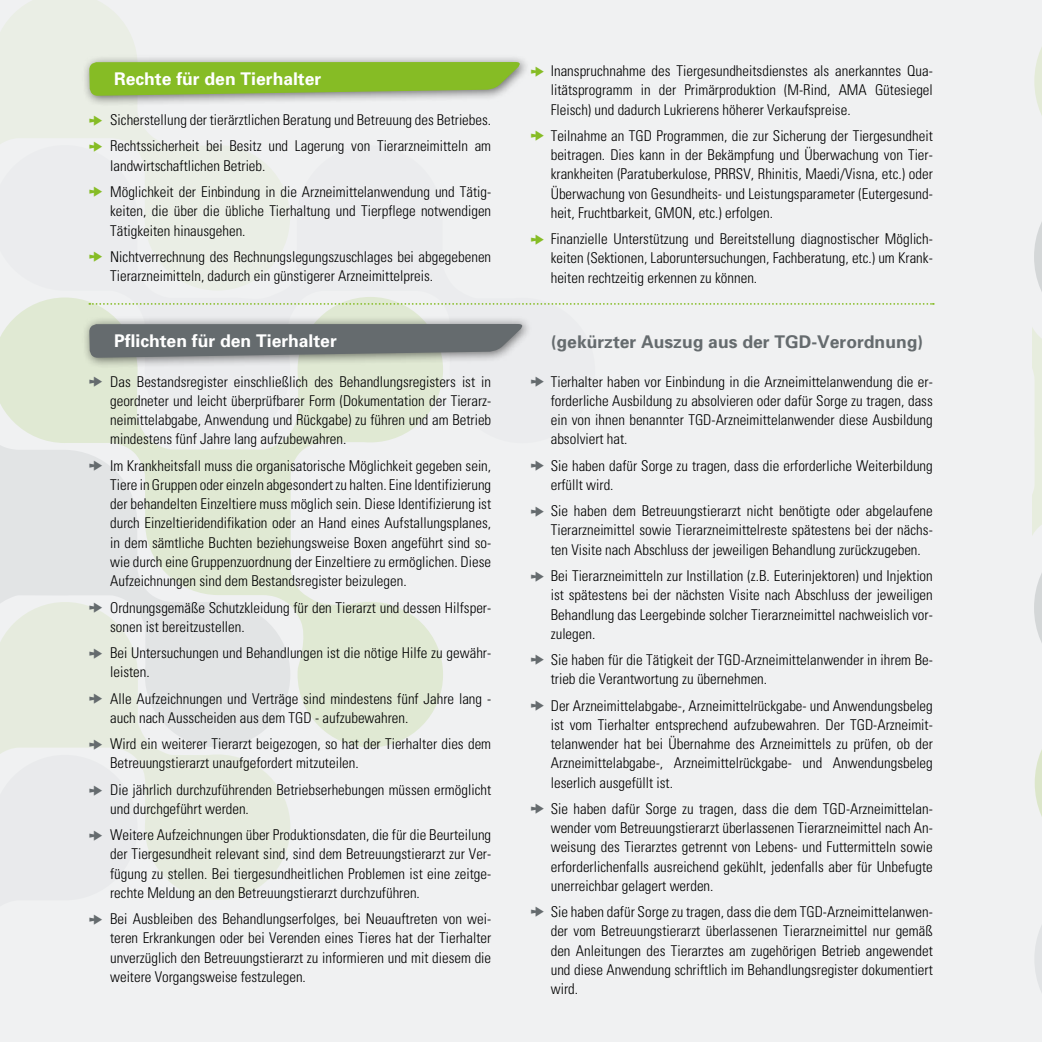
<style>
.page{position:relative;width:1042px;height:1042px;background:#f0f1f2}
.page>*{position:absolute;margin:0;border:0;box-sizing:border-box;transform-origin:0 0}
.t1{font:700 17.5px "Univers";color:#fff}
.t2{font:700 17.5px "Univers";color:#656b6e}
.t3{font:300 condensed 14.88px/19.2px "Univers";color:#000}
.s1{color:#86bc25}
.s2{color:#656b6e}
</style>
<div class="page">
<svg style="left:1034px;top:47px;width:8px;height:68px"></svg>
<svg style="left:1032px;top:222px;width:10px;height:770px"></svg>
<svg style="left:0;top:747px;width:290px;height:153px;fill:#e6ebde"></svg>
<svg style="left:0;top:0;width:153px;height:138px;fill:#eaeee5"></svg>
<svg style="left:0;top:138px;width:290px;height:152px"></svg>
<svg style="left:0;top:297px;width:443px;height:450px"></svg>
<div style="left:81px;top:316px;width:452px;height:53px;background:#000;opacity:.55"></div>
<svg style="left:89px;top:324px;width:437px;height:34px;background:#6f7577"></svg>
<div style="left:81px;top:54px;width:449px;height:53px;background:#000;opacity:.55"></div>
<svg style="left:89px;top:62px;width:434px;height:34px;background:#8cbb39"></svg>
<svg style="left:89px;top:303px;width:845px;height:2px"></svg>
<svg style="left:90px;top:377px;width:12px;height:10px"></svg>
<svg style="left:90px;top:461px;width:12px;height:10px"></svg>
<svg style="left:90px;top:603px;width:12px;height:10px"></svg>
<svg style="left:90px;top:648px;width:12px;height:10px"></svg>
<svg style="left:90px;top:694px;width:12px;height:10px"></svg>
<svg style="left:90px;top:739px;width:12px;height:10px"></svg>
<svg style="left:0;top:755px;width:138px;height:145px"></svg>
<svg style="left:90px;top:115px;width:12px;height:37px"></svg>
<svg style="left:90px;top:187px;width:12px;height:10px"></svg>
<svg style="left:90px;top:252px;width:12px;height:10px"></svg>
<p class="t1" style="left:114px;top:68px;width:209px">Rechte für den Tierhalter</p>
<p class="t3" style="left:110px;top:107px;width:382px;line-height:26.2px">Sicherstellung der tierärztlichen Beratung und Betreuung des Betriebes.<br>Rechtssicherheit bei Besitz und Lagerung von Tierarzneimitteln am</p>
<p class="t3" style="left:110px;top:152px;width:382px;line-height:26.2px">landwirtschaftlichen Betrieb.<br>Möglichkeit der Einbindung in die Arzneimittelanwendung und Tätig-</p>
<p class="t3" style="left:110px;top:201px;width:382px">keiten, die über die übliche Tierhaltung und Tierpflege notwendigen<br>Tätigkeiten hinausgehen.</p>
<p class="t3" style="left:110px;top:247px;width:382px">Nichtverrechnung des Rechnungslegungszuschlages bei abgegebenen<br>Tierarzneimitteln, dadurch ein günstigerer Arzneimittelpreis.</p>
<p class="t1" style="left:114px;top:330px;width:224px">Pflichten für den Tierhalter</p>
<p class="t3" style="left:110px;top:372px;width:382px;text-align:justify">Das Bestandsregister einschließlich des Behandlungsregisters ist in geordneter und leicht überprüfbarer Form (Dokumentation der Tierarz&shy;neimittelabgabe, Anwendung und Rückgabe) zu führen und am Betrieb mindestens fünf Jahre lang aufzubewahren.</p>
<p class="t3" style="left:110px;top:456px;width:382px;text-align:justify">Im Krankheitsfall muss die organisatorische Möglichkeit gegeben sein, Tiere in Gruppen oder einzeln abgesondert zu halten. Eine Identifizierung der behandelten Einzeltiere muss möglich sein. Diese Identifizierung ist durch Einzeltieridendifikation oder an Hand eines Aufstallungsplanes, in dem sämtliche Buchten beziehungsweise Boxen angeführt sind so&shy;wie durch eine Gruppenzuordnung der Einzeltiere zu ermöglichen. Diese Aufzeichnungen sind dem Bestandsregister beizulegen.</p>
<p class="t3" style="left:110px;top:597px;width:382px">Ordnungsgemäße Schutzkleidung für den Tierarzt und dessen Hilfsper&shy;sonen ist bereitzustellen.</p>
<p class="t3" style="left:110px;top:643px;width:382px">Bei Untersuchungen und Behandlungen ist die nötige Hilfe zu gewähr&shy;leisten.</p>
<p class="t3" style="left:110px;top:688px;width:382px">Alle Aufzeichnungen und Verträge sind mindestens fünf Jahre lang - auch nach Ausscheiden aus dem TGD - aufzubewahren.</p>
<p class="t3" style="left:110px;top:734px;width:382px">Wird ein weiterer Tierarzt beigezogen, so hat der Tierhalter dies dem<br>Betreuungstierarzt unaufgefordert mitzuteilen.</p>
<p class="t3" style="left:110px;top:779px;width:382px">Die jährlich durchzuführenden Betriebserhebungen müssen ermöglicht und durchgeführt werden.</p>
<p class="t3" style="left:110px;top:825px;width:382px;text-align:justify">Weitere Aufzeichnungen über Produktionsdaten, die für die Beurteilung der Tiergesundheit relevant sind, sind dem Betreuungstierarzt zur Ver&shy;fügung zu stellen. Bei tiergesundheitlichen Problemen ist eine zeitge&shy;rechte Meldung an den Betreuungstierarzt durchzuführen.</p>
<p class="t3" style="left:110px;top:909px;width:382px;text-align:justify">Bei Ausbleiben des Behandlungserfolges, bei Neuauftreten von wei&shy;teren Erkrankungen oder bei Verenden eines Tieres hat der Tierhalter unverzüglich den Betreuungstierarzt zu informieren und mit diesem die weitere Vorgangsweise festzulegen.</p>
<p class="t3" style="left:531px;top:61px;width:403px"><span class="s1">➡</span> Inanspruchnahme des Tiergesundheitsdienstes als anerkanntes Qua-</p>
<p class="t3" style="left:551px;top:80px;width:383px">litätsprogramm in der Primärproduktion (M-Rind, AMA Gütesiegel<br>Fleisch) und dadurch Lukrierens höherer Verkaufspreise.</p>
<p class="t3" style="left:551px;top:145px;width:383px;text-align:justify">beitragen. Dies kann in der Bekämpfung und Überwachung von Tier&shy;krankheiten (Paratuberkulose, PRRSV, Rhinitis, Maedi/Visna, etc.) oder Überwachung von Gesundheits- und Leistungsparameter (Eutergesund&shy;heit, Fruchtbarkeit, GMON, etc.) erfolgen.</p>
<p class="t3" style="left:551px;top:248px;width:383px">keiten (Sektionen, Laboruntersuchungen, Fachberatung, etc.) um Krank&shy;heiten rechtzeitig erkennen zu können.</p>
<p class="t3" style="left:531px;top:126px;width:403px"><span class="s1">➡</span> Teilnahme an TGD Programmen, die zur Sicherung der Tiergesundheit</p>
<p class="t3" style="left:531px;top:229px;width:403px"><span class="s1">➡</span> Finanzielle Unterstützung und Bereitstellung diagnostischer Möglich-</p>
<p class="t2" style="left:551px;top:330px;width:374px">(gekürzter Auszug aus der TGD-Verordnung)</p>
<p class="t3" style="left:531px;top:372px;width:403px"><span class="s2">➡</span> Tierhalter haben vor Einbindung in die Arzneimittelanwendung die er-</p>
<p class="t3" style="left:551px;top:391px;width:383px;text-align:justify">forderliche Ausbildung zu absolvieren oder dafür Sorge zu tragen, dass ein von ihnen benannter TGD-Arzneimittelanwender diese Ausbildung absolviert hat.</p>
<p class="t3" style="left:551px;top:475px;width:64px">erfüllt wird.</p>
<p class="t3" style="left:551px;top:520px;width:383px">Tierarzneimittel sowie Tierarzneimittelreste spätestens bei der nächs&shy;ten Visite nach Abschluss der jeweiligen Behandlung zurückzugeben.</p>
<p class="t3" style="left:551px;top:585px;width:383px;text-align:justify">ist spätestens bei der nächsten Visite nach Abschluss der jeweiligen Behandlung das Leergebinde solcher Tierarzneimittel nachweislich vor&shy;zulegen.</p>
<p class="t3" style="left:551px;top:669px;width:218px">trieb die Verantwortung zu übernehmen.</p>
<p class="t3" style="left:551px;top:715px;width:383px;text-align:justify">ist vom Tierhalter entsprechend aufzubewahren. Der TGD-Arzneimit&shy;telanwender hat bei Übernahme des Arzneimittels zu prüfen, ob der Arzneimittelabgabe-, Arzneimittelrückgabe- und Anwendungsbeleg leserlich ausgefüllt ist.</p>
<p class="t3" style="left:551px;top:818px;width:383px;text-align:justify">wender vom Betreuungstierarzt überlassenen Tierarzneimittel nach An&shy;weisung des Tierarztes getrennt von Lebens- und Futtermitteln sowie erforderlichenfalls ausreichend gekühlt, jedenfalls aber für Unbefugte unerreichbar gelagert werden.</p>
<p class="t3" style="left:551px;top:921px;width:383px;text-align:justify">der vom Betreuungstierarzt überlassenen Tierarzneimittel nur gemäß den Anleitungen des Tierarztes am zugehörigen Betrieb angewendet und diese Anwendung schriftlich im Behandlungsregister dokumentiert wird.</p>
<p class="t3" style="left:531px;top:456px;width:403px"><span class="s2">➡</span> Sie haben dafür Sorge zu tragen, dass die erforderliche Weiterbildung</p>
<p class="t3" style="left:531px;top:501px;width:403px"><span class="s2">➡</span> Sie haben dem Betreuungstierarzt nicht benötigte oder abgelaufene</p>
<p class="t3" style="left:531px;top:566px;width:403px"><span class="s2">➡</span> Bei Tierarzneimitteln zur Instillation (z.B. Euterinjektoren) und Injektion</p>
<p class="t3" style="left:531px;top:650px;width:403px"><span class="s2">➡</span> Sie haben für die Tätigkeit der TGD-Arzneimittelanwender in ihrem Be-</p>
<p class="t3" style="left:531px;top:695px;width:403px"><span class="s2">➡</span> Der Arzneimittelabgabe-, Arzneimittelrückgabe- und Anwendungsbeleg</p>
<p class="t3" style="left:531px;top:799px;width:403px"><span class="s2">➡</span> Sie haben dafür Sorge zu tragen, dass die dem TGD-Arzneimittelan-</p>
<p class="t3" style="left:531px;top:902px;width:403px"><span class="s2">➡</span> Sie haben dafür Sorge zu tragen, dass die dem TGD-Arzneimittelanwen-</p>
</div>
